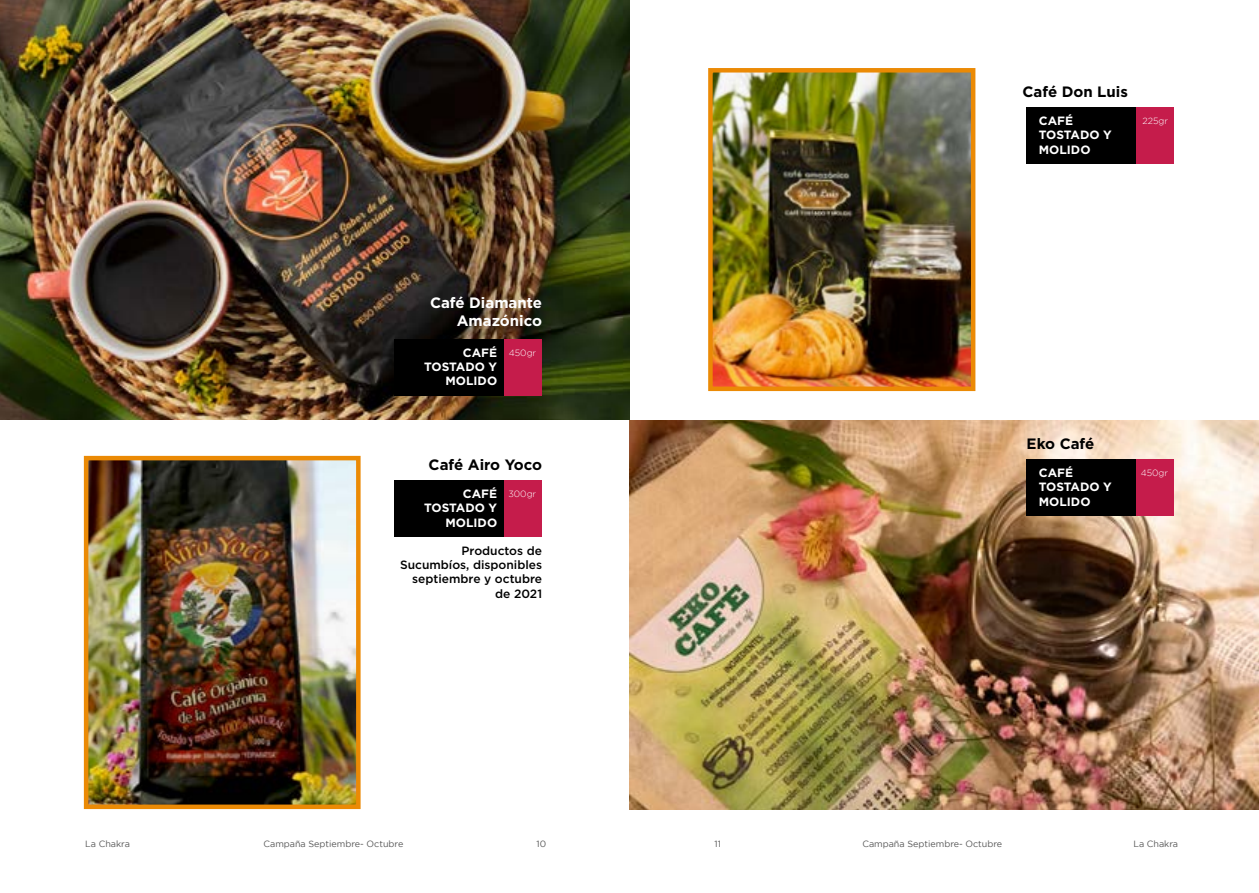
<style>
.page{position:relative;width:1259px;height:893px;background:#fff}
.page>*{position:absolute;margin:0;border:0;box-sizing:border-box;transform-origin:0 0}
.t1{font:700 15px "Gotham";color:#000}
.t2{font:700 15px/18px "Gotham";color:#fff;text-align:right}
.t3{font:700 12px/14.4px "Gotham";color:#fff;text-align:right}
.t4{font:500 12px/14.4px "Gotham";color:#000;text-align:right}
.t5{font:9px "Gotham";color:#575757}
.t6{font:300 9px "Gotham";color:#fff}
</style>
<div class="page">
<img style="left:0;top:0;width:629px;height:420px">
<div style="left:503px;top:339px;width:39px;height:56px;background:#c51c4b"></div>
<div style="left:503px;top:480px;width:39px;height:57px;background:#c51c4b"></div>
<div style="left:1135px;top:107px;width:39px;height:57px;background:#c51c4b"></div>
<div style="left:394px;top:339px;width:109px;height:56px;background:#000"></div>
<div style="left:394px;top:480px;width:109px;height:57px;background:#000"></div>
<div style="left:1026px;top:107px;width:109px;height:57px;background:#000"></div>
<img style="left:89px;top:461px;width:266px;height:343px">
<div style="left:84px;top:456px;width:276px;height:353px;border:4px solid #eb8a05"></div>
<img style="left:713px;top:73px;width:257px;height:313px">
<div style="left:708px;top:68px;width:267px;height:323px;border:4px solid #eb8a05"></div>
<img style="left:629px;top:421px;width:630px;height:388px">
<div style="left:1135px;top:459px;width:39px;height:57px;background:#c51c4b"></div>
<div style="left:1026px;top:459px;width:109px;height:57px;background:#000"></div>
<p class="t2" style="left:430px;top:293px;width:114px">Café Diamante<br>Amazónico</p>
<p class="t3" style="left:424px;top:345px;width:75px">CAFÉ<br>TOSTADO Y<br>MOLIDO</p>
<p class="t6" style="left:509px;top:348px;width:29px">450gr</p>
<p class="t1" style="left:428px;top:455px;width:115px">Café Airo Yoco</p>
<p class="t3" style="left:424px;top:486px;width:75px">CAFÉ<br>TOSTADO Y<br>MOLIDO</p>
<p class="t6" style="left:508px;top:489px;width:29px">300gr</p>
<p class="t4" style="left:400px;top:543px;width:143px">Productos de<br>Sucumbíos, disponibles septiembre y octubre de 2021</p>
<p class="t1" style="left:1022px;top:82px;width:107px">Café Don Luis</p>
<p class="t3" style="left:1039px;top:113px;width:75px;text-align:left">CAFÉ<br>TOSTADO Y<br>MOLIDO</p>
<p class="t6" style="left:1142px;top:116px;width:27px">225gr</p>
<p class="t1" style="left:1026px;top:434px;width:69px">Eko Café</p>
<p class="t3" style="left:1039px;top:465px;width:75px;text-align:left">CAFÉ<br>TOSTADO Y<br>MOLIDO</p>
<p class="t6" style="left:1140px;top:468px;width:29px">450gr</p>
<p class="t5" style="left:85px;top:839px;width:46px">La Chakra</p>
<p class="t5" style="left:263px;top:839px;width:141px">Campaña Septiembre- Octubre</p>
<p class="t5" style="left:536px;top:839px;width:11px">10</p>
<p class="t5" style="left:714px;top:839px;width:8px">11</p>
<p class="t5" style="left:862px;top:839px;width:141px">Campaña Septiembre- Octubre</p>
<p class="t5" style="left:1133px;top:839px;width:46px">La Chakra</p>
</div>
